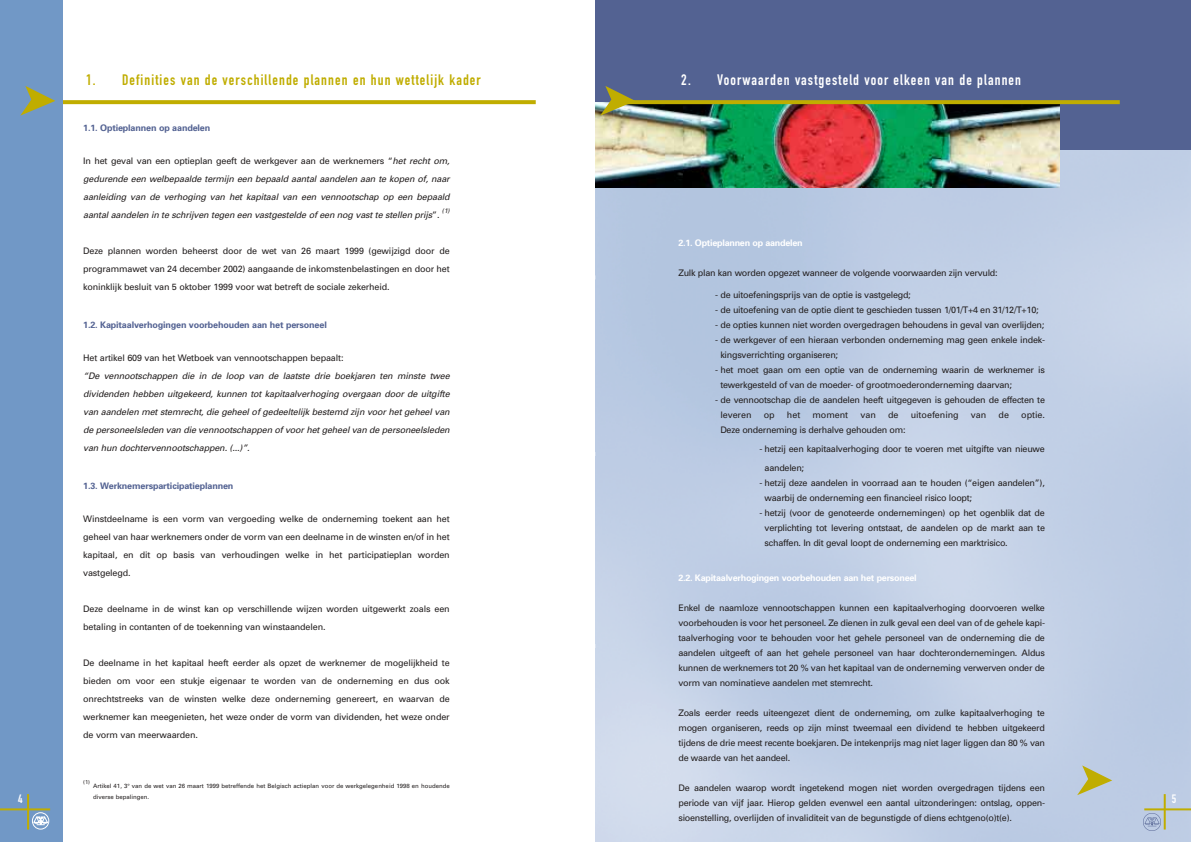
<style>
.page{position:relative;width:1191px;height:842px;background:#fff}
.page>*{position:absolute;margin:0;border:0;box-sizing:border-box;transform-origin:0 0}
.t1{font:15px "DIN Engschrift Alternate";letter-spacing:.075em;color:#c0ad00}
.t2{font:15px "DIN Engschrift Alternate";letter-spacing:.075em;color:#fff}
.t3{font:12px "DIN Engschrift Alternate";color:#fff}
.t4{font:9px/15px "Univers";letter-spacing:-.03em;color:#231f1f;text-align:justify}
.t5{font:italic 9px/18px "Univers";letter-spacing:-.015em;color:#231f1f;text-align:justify}
.t6{font:700 9px "Univers";letter-spacing:-.015em;color:#536292}
.t7{font:700 9px "Univers";letter-spacing:-.03em;color:#fff}
.t8{font:9px "Univers";letter-spacing:-.005em;color:#231f1f}
.t9{font:italic 6.5px "Univers";color:#231f1f}
.t10{font:6px/11.8px "Univers";color:#231f1f}
.t11{font:5.5px "Univers";color:#231f1f}
.s1{font-style:normal}
</style>
<div class="page">
<svg style="left:62px;top:100px;width:474px;height:4px;background:#c2af0a"></svg>
<div style="left:0;top:0;width:62px;height:842px;background:#7198c6"></div>
<img style="left:595px;top:149px;width:596px;height:693px">
<svg style="left:20px;top:86px;width:35px;height:30px"></svg>
<img style="left:1144px;top:814px;width:17px;height:16px">
<hr style="left:1144px;top:808px;width:47px;height:2px;background:#c0ad00">
<hr style="left:1164px;top:794px;width:2px;height:36px;background:#c0ad00">
<svg style="left:32px;top:812px;width:17px;height:18px"></svg>
<hr style="left:0;top:808px;width:50px;height:2px;background:#c0ad00">
<hr style="left:27px;top:794px;width:2px;height:36px;background:#c0ad00">
<div style="left:595px;top:0;width:596px;height:149px;background:#536292"></div>
<img style="left:595px;top:102px;width:464px;height:85px">
<svg style="left:635px;top:100px;width:485px;height:4px;background:#bba905"></svg>
<svg style="left:600px;top:86px;width:35px;height:30px"></svg>
<svg style="left:1077px;top:765px;width:35px;height:30px"></svg>
<h1 class="t1" style="left:86px;top:74px;width:396px">1. Definities van de verschillende plannen en hun wettelijk kader</h1>
<h1 class="t2" style="left:681px;top:74px;width:341px">2. Voorwaarden vastgesteld voor elkeen van de plannen</h1>
<p class="t6" style="left:83px;top:124px;width:129px">1.1. Optieplannen op aandelen</p>
<p class="t5" style="left:83px;top:152px;width:370px"><span class="s1">In het geval van een optieplan geeft de werkgever aan de werknemers “</span>het recht om, gedurende een welbepaalde termijn een bepaald aantal aandelen aan te kopen of, naar aanleiding van de verhoging van het kapitaal van een vennootschap op een bepaald aantal aandelen in te schrijven tegen een vastgestelde of een nog vast te stellen prijs<span class="s1">” .</span></p>
<p class="t9" style="left:442px;top:209px;width:10px">(1)</p>
<p class="t4" style="left:83px;top:242px;width:368px;line-height:18px">Deze plannen worden beheerst door de wet van 26 maart 1999 (gewijzigd door de programmawet van 24 december 2002) aangaande de inkomstenbelastingen en door het koninklijk besluit van 5 oktober 1999 voor wat betreft de sociale zekerheid.</p>
<p class="t6" style="left:83px;top:322px;width:245px">1.2. Kapitaalverhogingen voorbehouden aan het personeel</p>
<p class="t4" style="left:83px;top:351px;width:262px">Het artikel 609 van het Wetboek van vennootschappen bepaalt:</p>
<p class="t5" style="left:83px;top:368px;width:370px">“De vennootschappen die in de loop van de laatste drie boekjaren ten minste twee dividenden hebben uitgekeerd, kunnen tot kapitaalverhoging overgaan door de uitgifte van aandelen met stemrecht, die geheel of gedeeltelijk bestemd zijn voor het geheel van de personeelsleden van die vennootschappen of voorhetgeheelvan de personeelsleden van hun dochtervennootschappen. (...)”.</p>
<p class="t6" style="left:83px;top:483px;width:152px">1.3. Werknemersparticipatieplannen</p>
<p class="t4" style="left:83px;top:511px;width:368px;line-height:18px">Winstdeelname is een vorm van vergoeding welke de onderneming toekent aan het geheel van haar werknemers onder de vorm van een deelname in de winsten en/of in het kapitaal, en dit op basis van verhoudingen welke in het participatieplan worden vastgelegd.</p>
<p class="t4" style="left:83px;top:601px;width:368px;line-height:18px">Deze deelname in de winst kan op verschillende wijzen worden uitgewerkt zoals een betaling in contanten of de toekenning van winstaandelen.</p>
<p class="t4" style="left:83px;top:655px;width:368px;line-height:18px">De deelname in het kapitaal heeft eerder als opzet de werknemer de mogelijkheid te bieden om voor een stukje eigenaar te worden van de onderneming en dus ook onrechtstreeks van de winsten welke deze onderneming genereert, en waarvan de werknemer kan meegenieten, het weze onder de vorm van dividenden, het weze onder de vorm van meerwaarden.</p>
<p class="t7" style="left:678px;top:239px;width:126px">2.1. Optieplannen op aandelen</p>
<p class="t4" style="left:678px;top:266px;width:321px">Zulk plan kan worden opgezet wanneer de volgende voorwaarden zijn vervuld:</p>
<p class="t4" style="left:715px;top:288px;width:197px">- de uitoefeningsprijs van de optie is vastgelegd;</p>
<p class="t4" style="left:715px;top:303px;width:325px">- de uitoefening van de optie dient te geschieden tussen 1/01/T+4 en 31/12/T+10;</p>
<p class="t4" style="left:715px;top:318px;width:330px">- de opties kunnen niet worden overgedragen behoudens in geval van overlijden;</p>
<p class="t4" style="left:720px;top:333px;width:326px;text-indent:-5px">- de werkgever of een hieraan verbonden onderneming mag geen enkele indek&shy;kingsverrichting organiseren;</p>
<p class="t4" style="left:720px;top:363px;width:326px;text-indent:-5px">- het moet gaan om een optie van de onderneming waarin de werknemer is tewerkgesteld of van de moeder- of grootmoederonderneming daarvan;</p>
<p class="t4" style="left:720px;top:393px;width:326px;text-indent:-5px">- de vennootschap die de aandelen heeft uitgegeven is gehouden de effecten te leveren</p>
<p class="t4" style="left:764px;top:408px;width:12px">op</p>
<p class="t4" style="left:787px;top:408px;width:15px">het</p>
<p class="t4" style="left:813px;top:408px;width:37px">moment</p>
<p class="t4" style="left:860px;top:408px;width:17px">van</p>
<p class="t4" style="left:888px;top:408px;width:12px">de</p>
<p class="t8" style="left:911px;top:411px;width:49px">uitoefening</p>
<p class="t4" style="left:971px;top:408px;width:17px">van</p>
<p class="t4" style="left:999px;top:408px;width:12px">de</p>
<p class="t4" style="left:1021px;top:408px;width:25px">optie.</p>
<p class="t4" style="left:720px;top:423px;width:187px">Deze onderneming is derhalve gehouden om:</p>
<p class="t4" style="left:765px;top:440px;width:282px;line-height:19px;text-indent:-5px">- hetzij een kapitaalverhoging door te voeren met uitgifte van nieuwe aandelen;</p>
<p class="t4" style="left:765px;top:476px;width:282px;text-indent:-5px">- hetzij deze aandelen in voorraad aan te houden (“eigen aandelen”), waarbij de onderneming een financieel risico loopt;</p>
<p class="t4" style="left:765px;top:506px;width:282px;text-indent:-5px">- hetzij (voor de genoteerde ondernemingen) op het ogenblik dat de verplichting tot levering ontstaat, de aandelen op de markt aan te schaffen. In dit geval loopt de onderneming een marktrisico.</p>
<p class="t7" style="left:678px;top:574px;width:240px">2.2. Kapitaalverhogingen voorbehouden aan het personeel</p>
<p class="t4" style="left:678px;top:601px;width:368px">Enkel de naamloze vennootschappen kunnen een kapitaalverhoging doorvoeren welke voorbehouden is voor het personeel. Ze dienen in zulk geval een deel van of de gehele kapi&shy;taalverhoging voor te behouden voor het gehele personeel van de onderneming die de aandelen uitgeeft of aan het gehele personeel van haar dochterondernemingen. Aldus kunnen de werknemers tot 20 % van het kapitaal van de onderneming verwerven onder de vorm van nominatieve aandelen met stemrecht.</p>
<p class="t4" style="left:678px;top:706px;width:368px">Zoals eerder reeds uiteengezet dient de onderneming, om zulke kapitaalverhoging te mogen organiseren, reeds op zijn minst tweemaal een dividend te hebben uitgekeerd tijdens de drie meest recente boekjaren. De intekenprijs mag niet lager liggen dan 80 % van de waarde van het aandeel.</p>
<p class="t4" style="left:678px;top:781px;width:368px">De aandelen waarop wordt ingetekend mogen niet worden overgedragen tijdens een periode van vijf jaar. Hierop gelden evenwel een aantal uitzonderingen: ontslag, oppen&shy;sioenstelling, overlijden of invaliditeit van de begunstigde of diens echtgeno(o)t(e).</p>
<p class="t11" style="left:83px;top:780px;width:8px">(1)</p>
<p class="t10" style="left:93px;top:780px;width:358px">Artikel 41, 3° van de wet van 26 maart 1999 betreffende het Belgisch actieplan voor de werkgelegenheid 1998 en houdende diverse bepalingen.</p>
<h2 class="t3" style="left:18px;top:794px;width:6px">4</h2>
<h2 class="t3" style="left:1172px;top:794px;width:6px">5</h2>
</div>
